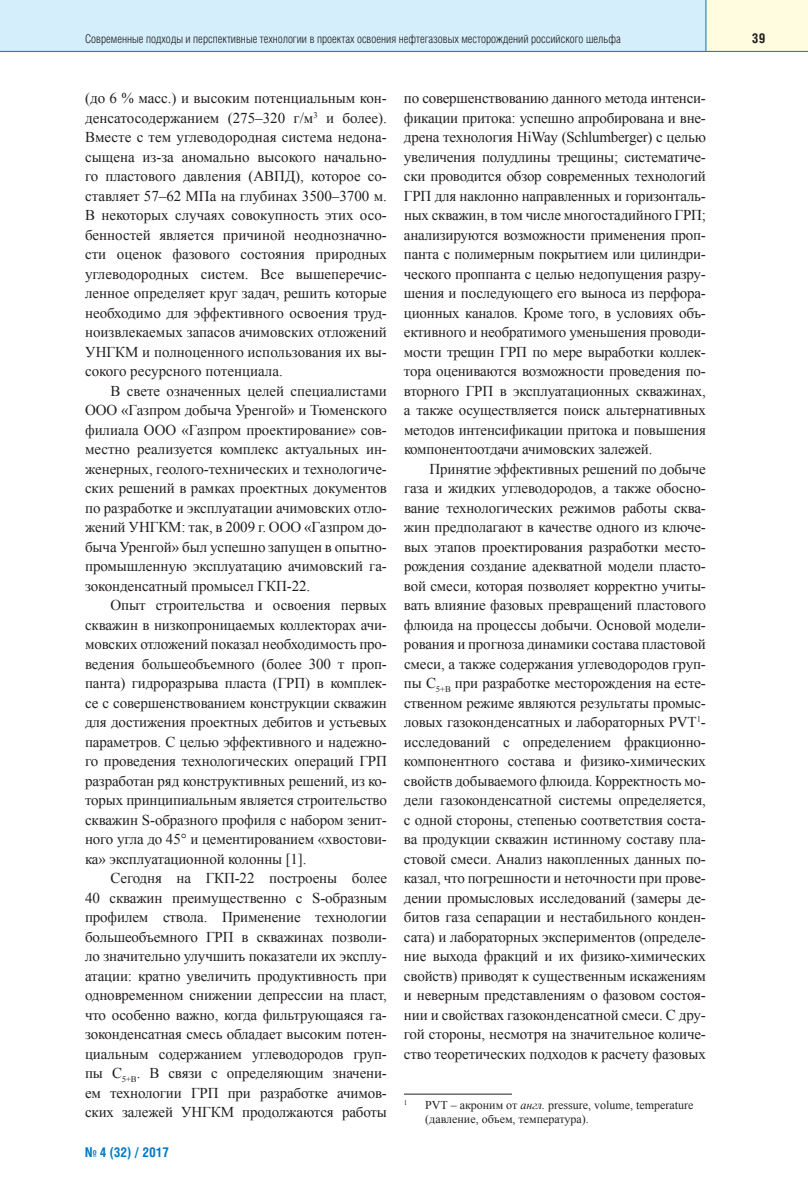
<style>
.page{position:relative;width:808px;height:1191px;background:#fff}
.page>*{position:absolute;margin:0;border:0;box-sizing:border-box;transform-origin:0 0}
.t1{font:15px/19.5px "Times New Roman";letter-spacing:-.01em;color:#231f20;text-align:justify}
.t2{font:700 13.5px "Helios Cond";color:#0079c2}
.t3{font:700 13.5px "Helios Cond";color:#231f20}
.t4{font:300 12px "Helios Cond";color:#231f20}
.t5{font:12px/14.4px "Times New Roman";color:#231f20}
.t6{font:6.9px "Times New Roman";color:#231f20}
.s1{font-style:italic}
</style>
<div class="page">
<div style="left:0;top:0;width:706px;height:51px;background:#d4effb"></div>
<div style="left:706px;top:0;width:102px;height:51px;background:#fffce0"></div>
<hr style="left:0;top:51px;width:808px;height:1px;background:#0079c2">
<hr style="left:705px;top:0;width:1px;height:51px;background:#0079c2">
<hr style="left:404px;top:1093px;width:108px;height:1px;background:#231f20">
<p class="t4" style="left:85px;top:34px;width:537px">Современные подходы и перспективные технологии в проектах освоения нефтегазовых месторождений российского шельфа</p>
<p class="t3" style="left:752px;top:33px;width:15px">39</p>
<p class="t1" style="left:85px;top:88px;width:303px">(до 6 % масс.) и высоким потенциальным кон&shy;денсатосодержанием (275–320 г/м<sup>3</sup> и более).<br>Вместе с тем углеводородная система недона&shy;сыщена из-за аномально высокого начально&shy;го пластового давления (АВПД), которое со&shy;ставляет 57–62 МПа на глубинах 3500–3700 м.<br>В некоторых случаях совокупность этих осо&shy;бенностей является причиной неоднозначно&shy;сти оценок фазового состояния природных углеводородных систем. Все вышеперечис&shy;ленное определяет круг задач, решить которые необходимо для эффективного освоения труд&shy;ноизвлекаемых запасов ачимовских отложений УНГКМ и полноценного использования их вы&shy;сокого ресурсного потенциала.</p>
<p class="t1" style="left:85px;top:381px;width:303px;text-indent:26px">В свете означенных целей специалистами ООО «Газпром добыча Уренгой» и Тюменского филиала ООО «Газпром проектирование» сов&shy;местно реализуется комплекс актуальных ин&shy;женерных, геолого-технических и технологиче&shy;ских решений в рамках проектных документов по разработке и эксплуатации ачимовских отло&shy;жений УНГКМ: так, в 2009 г. ООО «Газпром до&shy;быча Уренгой» был успешно запущен в опытно&shy;промышленную эксплуатацию ачимовский га&shy;зоконденсатный промысел ГКП-22.</p>
<p class="t1" style="left:85px;top:595px;width:303px;text-indent:26px">Опыт строительства и освоения первых скважин в низкопроницаемых коллекторах ачи&shy;мовских отложений показал необходимость про&shy;ведения большеобъемного (более 300 т проп&shy;панта) гидроразрыва пласта (ГРП) в комплек&shy;се с совершенствованием конструкции скважин для достижения проектных дебитов и устьевых параметров. С целью эффективного и надежно&shy;го проведения технологических операций ГРП разработан ряд конструктивных решений, из ко&shy;торых принципиальным является строительство скважин S-образного профиля с набором зенит&shy;ного угла до 45° и цементированием «хвостови&shy;ка» эксплуатационной колонны [1].</p>
<p class="t1" style="left:85px;top:868px;width:303px;text-indent:26px">Сегодня на ГКП-22 построены более 40 скважин преимущественно с S-образным профилем ствола. Применение технологии большеобъемного ГРП в скважинах позволи&shy;ло значительно улучшить показатели их эксплу&shy;атации: кратно увеличить продуктивность при одновременном снижении депрессии на пласт, что особенно важно, когда фильтрующаяся га&shy;зоконденсатная смесь обладает высоким потен&shy;циальным содержанием углеводородов груп&shy;пы С<sub>5+В</sub>. В связи с определяющим значени&shy;ем технологии ГРП при разработке ачимов&shy;ских залежей УНГКМ продолжаются работы</p>
<p class="t2" style="left:85px;top:1147px;width:85px">№ 4 (32) / 2017</p>
<p class="t1" style="left:404px;top:88px;width:303px">по совершенствованию данного метода интенси&shy;фикации притока: успешно апробирована и вне&shy;дрена технология HiWay (Schlumberger) с целью увеличения полудлины трещины; систематиче&shy;ски проводится обзор современных технологий ГРП для наклонно направленных и горизонталь&shy;ных скважин, в том числе многостадийного ГРП; анализируются возможности применения проп&shy;панта с полимерным покрытием или цилиндри&shy;ческого проппанта с целью недопущения разру&shy;шения и последующего его выноса из перфора&shy;ционных каналов. Кроме того, в условиях объ&shy;ективного и необратимого уменьшения проводи&shy;мости трещин ГРП по мере выработки коллек&shy;тора оцениваются возможности проведения по&shy;вторного ГРП в эксплуатационных скважинах, а также осуществляется поиск альтернативных методов интенсификации притока и повышения компонентоотдачи ачимовских залежей.</p>
<p class="t1" style="left:404px;top:459px;width:303px;text-indent:26px">Принятие эффективных решений по добыче газа и жидких углеводородов, а также обосно&shy;вание технологических режимов работы сква&shy;жин предполагают в качестве одного из ключе&shy;вых этапов проектирования разработки место&shy;рождения создание адекватной модели пласто&shy;вой смеси, которая позволяет корректно учиты&shy;вать влияние фазовых превращений пластового флюида на процессы добычи. Основой модели&shy;рования и прогноза динамики состава пластовой смеси, а также содержания углеводородов груп&shy;пы С<sub>5+В</sub> при разработке месторождения на есте&shy;ственном режиме являются результаты промыс&shy;ловых газоконденсатных и лабораторных PVT<sup>1</sup>- исследований с определением фракционно&shy;компонентного состава и физико-химических свойств добываемого флюида. Корректность мо&shy;дели газоконденсатной системы определяется, с одной стороны, степенью соответствия соста&shy;ва продукции скважин истинному составу пла&shy;стовой смеси. Анализ накопленных данных по&shy;казал, что погрешности и неточности при прове&shy;дении промысловых исследований (замеры де&shy;битов газа сепарации и нестабильного конден&shy;сата) и лабораторных экспериментов (определе&shy;ние выхода фракций и их физико-химических свойств) приводят к существенным искажениям и неверным представлениям о фазовом состоя&shy;нии и свойствах газоконденсатной смеси. С дру&shy;гой стороны, несмотря на значительное количе&shy;ство теоретических подходов к расчету фазовых</p>
<p class="t6" style="left:404px;top:1098px;width:5px">1</p>
<p class="t5" style="left:425px;top:1097px;width:270px">PVT – акроним от <span class="s1">англ.</span> pressure, volume, temperature (давление, объем, температура).</p>
</div>
